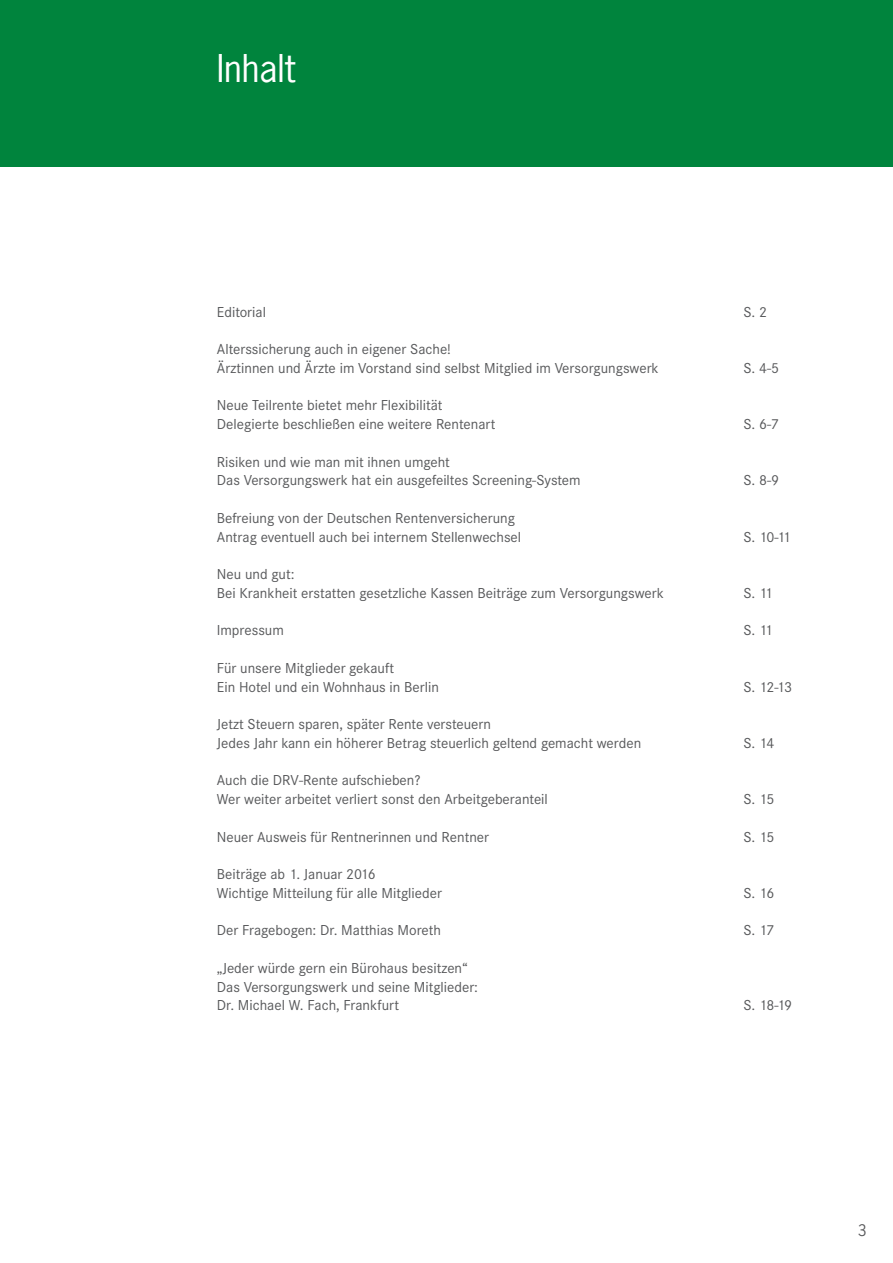
<style>
.page{position:relative;width:893px;height:1263px;background:#fff}
.page>*{position:absolute;margin:0;border:0;box-sizing:border-box;transform-origin:0 0}
.t1{font:36px "News Gothic Std";color:#fff}
.t2{font:15px/18.8px "Corporate S";color:#57585a}
.t3{font:15px "News Gothic Std";color:#57585a}
</style>
<div class="page">
<div style="left:0;top:0;width:893px;height:166px;background:#00843d"></div>
<h1 class="t1" style="left:217px;top:45px;width:80px">Inhalt</h1>
<p class="t2" style="left:217px;top:302px;width:51px">Editorial</p>
<p class="t2" style="left:743px;top:302px;width:25px">S. 2</p>
<p class="t2" style="left:217px;top:340px;width:443px">Alterssicherung auch in eigener Sache!<br>Ärztinnen und Ärzte im Vorstand sind selbst Mitglied im Versorgungswerk</p>
<p class="t2" style="left:743px;top:359px;width:37px">S. 4-5</p>
<p class="t2" style="left:217px;top:396px;width:280px">Neue Teilrente bietet mehr Flexibilität<br>Delegierte beschließen eine weitere Rentenart</p>
<p class="t2" style="left:217px;top:452px;width:365px">Risiken und wie man mit ihnen umgeht<br>Das Versorgungswerk hat ein ausgefeiltes Screening-System</p>
<p class="t2" style="left:217px;top:509px;width:306px">Befreiung von der Deutschen Rentenversicherung<br>Antrag eventuell auch bei internem Stellenwechsel</p>
<p class="t2" style="left:217px;top:565px;width:449px">Neu und gut:<br>Bei Krankheit erstatten gesetzliche Kassen Beiträge zum Versorgungswerk</p>
<p class="t2" style="left:743px;top:415px;width:37px">S. 6-7</p>
<p class="t2" style="left:743px;top:471px;width:37px">S. 8-9</p>
<p class="t2" style="left:743px;top:527px;width:49px">S. 10-11</p>
<p class="t2" style="left:743px;top:584px;width:31px">S. 11</p>
<p class="t2" style="left:217px;top:621px;width:68px">Impressum</p>
<p class="t2" style="left:743px;top:621px;width:31px">S. 11</p>
<p class="t2" style="left:217px;top:659px;width:223px">Für unsere Mitglieder gekauft<br>Ein Hotel und ein Wohnhaus in Berlin</p>
<p class="t2" style="left:743px;top:677px;width:50px">S. 12-13</p>
<p class="t2" style="left:217px;top:715px;width:426px">Jetzt Steuern sparen, später Rente versteuern<br>Jedes Jahr kann ein höherer Betrag steuerlich geltend gemacht werden</p>
<p class="t2" style="left:217px;top:771px;width:333px">Auch die DRV-Rente aufschieben?<br>Wer weiter arbeitet verliert sonst den Arbeitgeberanteil</p>
<p class="t2" style="left:743px;top:734px;width:32px">S. 14</p>
<p class="t2" style="left:743px;top:790px;width:33px">S. 15</p>
<p class="t2" style="left:217px;top:827px;width:274px">Neuer Ausweis für Rentnerinnen und Rentner</p>
<p class="t2" style="left:743px;top:827px;width:33px">S. 15</p>
<p class="t2" style="left:217px;top:865px;width:227px">Beiträge ab 1. Januar 2016<br>Wichtige Mitteilung für alle Mitglieder</p>
<p class="t2" style="left:743px;top:884px;width:32px">S. 16</p>
<p class="t2" style="left:217px;top:921px;width:226px">Der Fragebogen: Dr. Matthias Moreth</p>
<p class="t2" style="left:743px;top:921px;width:33px">S. 17</p>
<p class="t2" style="left:217px;top:959px;width:263px">„Jeder würde gern ein Bürohaus besitzen“<br>Das Versorgungswerk und seine Mitglieder:<br>Dr. Michael W. Fach, Frankfurt</p>
<p class="t2" style="left:743px;top:996px;width:50px">S. 18-19</p>
<p class="t3" style="left:858px;top:1220px;width:10px">3</p>
</div>
